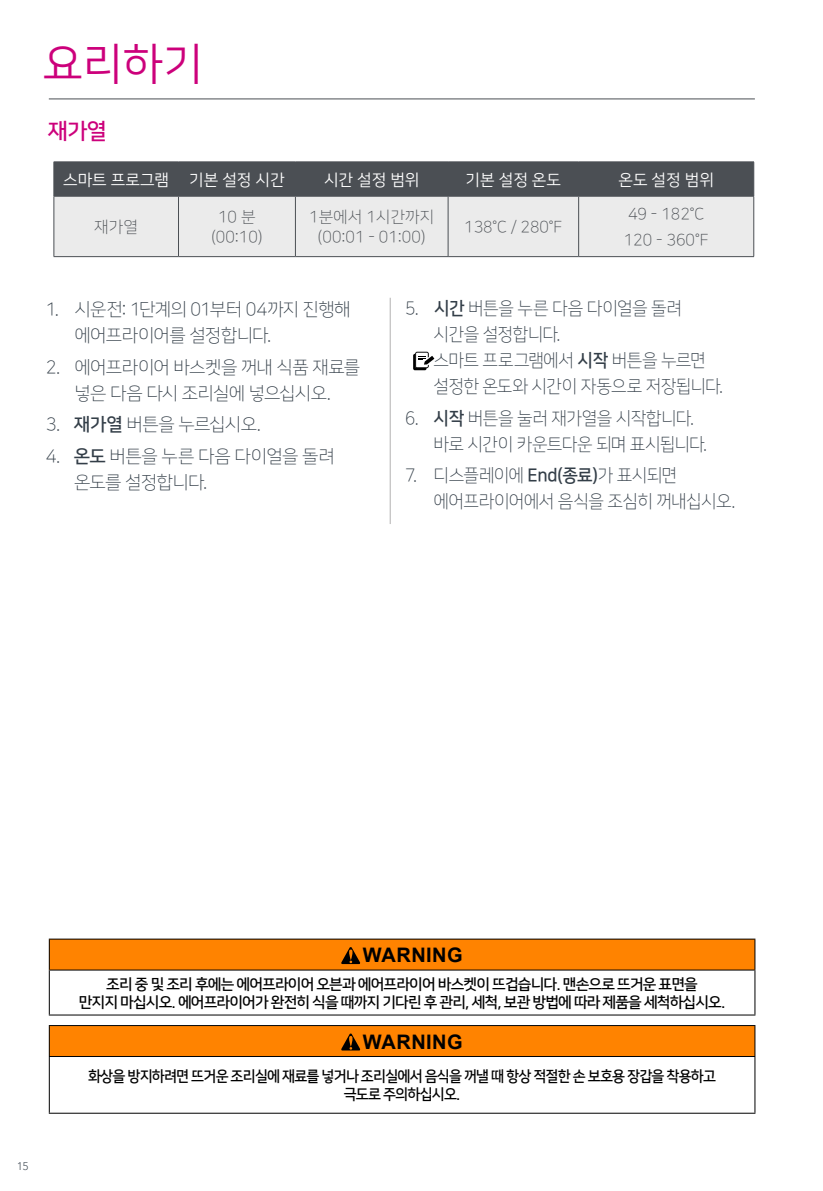
<style>
.page{position:relative;width:823px;height:1191px;background:#fff}
.page>*{position:absolute;margin:0;border:0;box-sizing:border-box;transform-origin:0 0}
.t1{font:44px "Nanum Square OTFR";color:#cc007b}
.t2{font:22px "Nanum Square OTFB";color:#cc007b}
.t3{font:700 20px "Arial";letter-spacing:.02em;color:#000}
.t4{font:18px/26px "Nanum Square OTFL";letter-spacing:-.035em;color:#333e48;scale:.95 1}
.t5{font:18px/26px "Nanum Square OTFL";letter-spacing:-.035em;color:#333e48}
.t6{font:16px/20px "Nanum Square OTFL";color:#4b4f54;text-align:center}
.t7{font:16px "Nanum Square OTFR";color:#fff}
.t8{font:15px/18px "Nanum Square OTFB";letter-spacing:-.055em;color:#000;text-align:center}
.t9{font:15px/18px "Nanum Square OTFB";letter-spacing:-.055em;color:#000;text-align:center;scale:.95 1}
.t10{font:300 11px "Avenir Next LT Pro";color:#333e48}
.s1{font-family:"Nanum Square OTFB"}
</style>
<div class="page">
<hr style="left:49px;top:99px;width:705px;height:1px;background:#4b4f54">
<div style="left:54px;top:162px;width:699px;height:34px;background:#4b4f54"></div>
<div style="left:54px;top:197px;width:699px;height:59px;background:#ebebeb"></div>
<hr style="left:53px;top:162px;width:1px;height:34px;background:#4b4f54">
<hr style="left:178px;top:162px;width:1px;height:34px;background:#4b4f54">
<hr style="left:295px;top:162px;width:1px;height:34px;background:#4b4f54">
<hr style="left:447px;top:162px;width:1px;height:34px;background:#4b4f54">
<hr style="left:578px;top:162px;width:1px;height:34px;background:#4b4f54">
<hr style="left:53px;top:196px;width:1px;height:60px;background:#4b4f54">
<hr style="left:178px;top:196px;width:1px;height:60px;background:#4b4f54">
<hr style="left:295px;top:196px;width:1px;height:60px;background:#4b4f54">
<hr style="left:447px;top:196px;width:1px;height:60px;background:#4b4f54">
<hr style="left:578px;top:196px;width:1px;height:60px;background:#4b4f54">
<hr style="left:54px;top:161px;width:124px;height:1px;background:#4b4f54">
<hr style="left:178px;top:161px;width:117px;height:1px;background:#4b4f54">
<hr style="left:295px;top:161px;width:153px;height:1px;background:#4b4f54">
<hr style="left:448px;top:161px;width:130px;height:1px;background:#4b4f54">
<hr style="left:578px;top:161px;width:175px;height:1px;background:#4b4f54">
<hr style="left:753px;top:162px;width:1px;height:34px;background:#4b4f54">
<hr style="left:54px;top:196px;width:124px;height:1px;background:#4b4f54">
<hr style="left:178px;top:196px;width:117px;height:1px;background:#4b4f54">
<hr style="left:295px;top:196px;width:153px;height:1px;background:#4b4f54">
<hr style="left:448px;top:196px;width:130px;height:1px;background:#4b4f54">
<hr style="left:578px;top:196px;width:175px;height:1px;background:#4b4f54">
<hr style="left:753px;top:196px;width:1px;height:60px;background:#4b4f54">
<hr style="left:54px;top:256px;width:124px;height:1px;background:#4b4f54">
<hr style="left:178px;top:256px;width:117px;height:1px;background:#4b4f54">
<hr style="left:295px;top:256px;width:153px;height:1px;background:#4b4f54">
<hr style="left:448px;top:256px;width:130px;height:1px;background:#4b4f54">
<hr style="left:578px;top:256px;width:175px;height:1px;background:#4b4f54">
<div style="left:413px;top:354px;width:13px;height:16px;background:#000;border-radius:2px"></div>
<svg style="left:415px;top:352px;width:19px;height:16px"></svg>
<hr style="left:389px;top:298px;width:1px;height:226px;background:#b3b2b1">
<div style="left:49px;top:1025px;width:705px;height:31px;background:#ff8300"></div>
<hr style="left:754px;top:1026px;width:1px;height:30px;background:#000">
<hr style="left:49px;top:1025px;width:706px;height:1px;background:#000">
<hr style="left:49px;top:1026px;width:1px;height:30px;background:#000">
<hr style="left:49px;top:1057px;width:1px;height:55px;background:#000">
<hr style="left:49px;top:1056px;width:706px;height:1px;background:#000">
<hr style="left:754px;top:1057px;width:1px;height:55px;background:#000">
<hr style="left:49px;top:1112px;width:706px;height:1px;background:#000">
<svg style="left:341px;top:1033px;width:19px;height:17px"></svg>
<div style="left:49px;top:939px;width:705px;height:31px;background:#ff8300"></div>
<hr style="left:754px;top:939px;width:1px;height:30px;background:#000">
<hr style="left:49px;top:938px;width:706px;height:1px;background:#000">
<hr style="left:49px;top:939px;width:1px;height:30px;background:#000">
<hr style="left:49px;top:970px;width:1px;height:44px;background:#000">
<hr style="left:49px;top:969px;width:706px;height:1px;background:#000">
<hr style="left:754px;top:970px;width:1px;height:44px;background:#000">
<hr style="left:49px;top:1014px;width:706px;height:1px;background:#000">
<svg style="left:341px;top:947px;width:19px;height:17px"></svg>
<h1 class="t1" style="left:43px;top:41px;width:162px">요리하기</h1>
<p class="t2" style="left:48px;top:119px;width:60px">재가열</p>
<p class="t7" style="left:63px;top:172px;width:223px">스마트 프로그램 기본 설정 시간</p>
<p class="t7" style="left:324px;top:172px;width:97px">시간 설정 범위</p>
<p class="t7" style="left:465px;top:172px;width:97px">기본 설정 온도</p>
<p class="t7" style="left:618px;top:172px;width:97px">온도 설정 범위</p>
<p class="t6" style="left:94px;top:217px;width:45px">재가열</p>
<p class="t6" style="left:211px;top:207px;width:53px">10 분 (00:10)</p>
<p class="t6" style="left:309px;top:207px;width:126px">1분에서 1시간까지 (00:01 - 01:00)</p>
<p class="t6" style="left:464px;top:217px;width:100px">138°C / 280°F</p>
<p class="t6" style="left:623px;top:201px;width:86px;line-height:26px;text-align:left">49 - 182°C<br>120 - 360°F</p>
<p class="t5" style="left:74px;top:297px;width:278px;text-indent:-28px">1. 시운전: 1단계의 01부터 04까지 진행해 에어프라이어를 설정합니다.</p>
<p class="t5" style="left:46px;top:354px;width:316px;text-align:center">2. 에어프라이어 바스켓을 꺼내 식품 재료를 넣은 다음 다시 조리실에 넣으십시오.</p>
<p class="t5" style="left:46px;top:412px;width:216px">3. <span class="s1">재가열</span> 버튼을 누르십시오.</p>
<p class="t5" style="left:74px;top:444px;width:262px;text-indent:-28px">4. <span class="s1">온도</span> 버튼을 누른 다음 다이얼을 돌려 온도를 설정합니다.</p>
<p class="t4" style="left:433px;top:295px;width:306px;text-indent:-28px">5. <span class="s1">시간</span> 버튼을 누른 다음 다이얼을 돌려 시간을 설정합니다.<br>스마트 프로그램에서 <span class="s1">시작</span> 버튼을 누르면 설정한 온도와 시간이 자동으로 저장됩니다.</p>
<p class="t4" style="left:433px;top:405px;width:289px;text-indent:-28px">6. <span class="s1">시작</span> 버튼을 눌러 재가열을 시작합니다. 바로 시간이 카운트다운 되며 표시됩니다.</p>
<p class="t4" style="left:433px;top:463px;width:318px;text-indent:-28px">7. 디스플레이에 <span class="s1">End(종료)</span>가 표시되면 에어프라이어에서 음식을 조심히 꺼내십시오.</p>
<p class="t10" style="left:17px;top:1159px;width:13px">15</p>
<p class="t3" style="left:362px;top:941px;width:101px">WARNING</p>
<p class="t8" style="left:79px;top:975px;width:648px">조리 중 및 조리 후에는 에어프라이어 오븐과 에어프라이어 바스켓이 뜨겁습니다. 맨손으로 뜨거운 표면을<br>만지지 마십시오. 에어프라이어가 완전히 식을 때까지 기다린 후 관리, 세척, 보관 방법에 따라 제품을 세척하십시오.</p>
<p class="t3" style="left:362px;top:1027px;width:101px">WARNING</p>
<p class="t9" style="left:88px;top:1067px;width:662px">화상을 방지하려면 뜨거운 조리실에 재료를 넣거나 조리실에서 음식을 꺼낼 때 항상 적절한 손 보호용 장갑을 착용하고 극도로 주의하십시오.</p>
</div>
